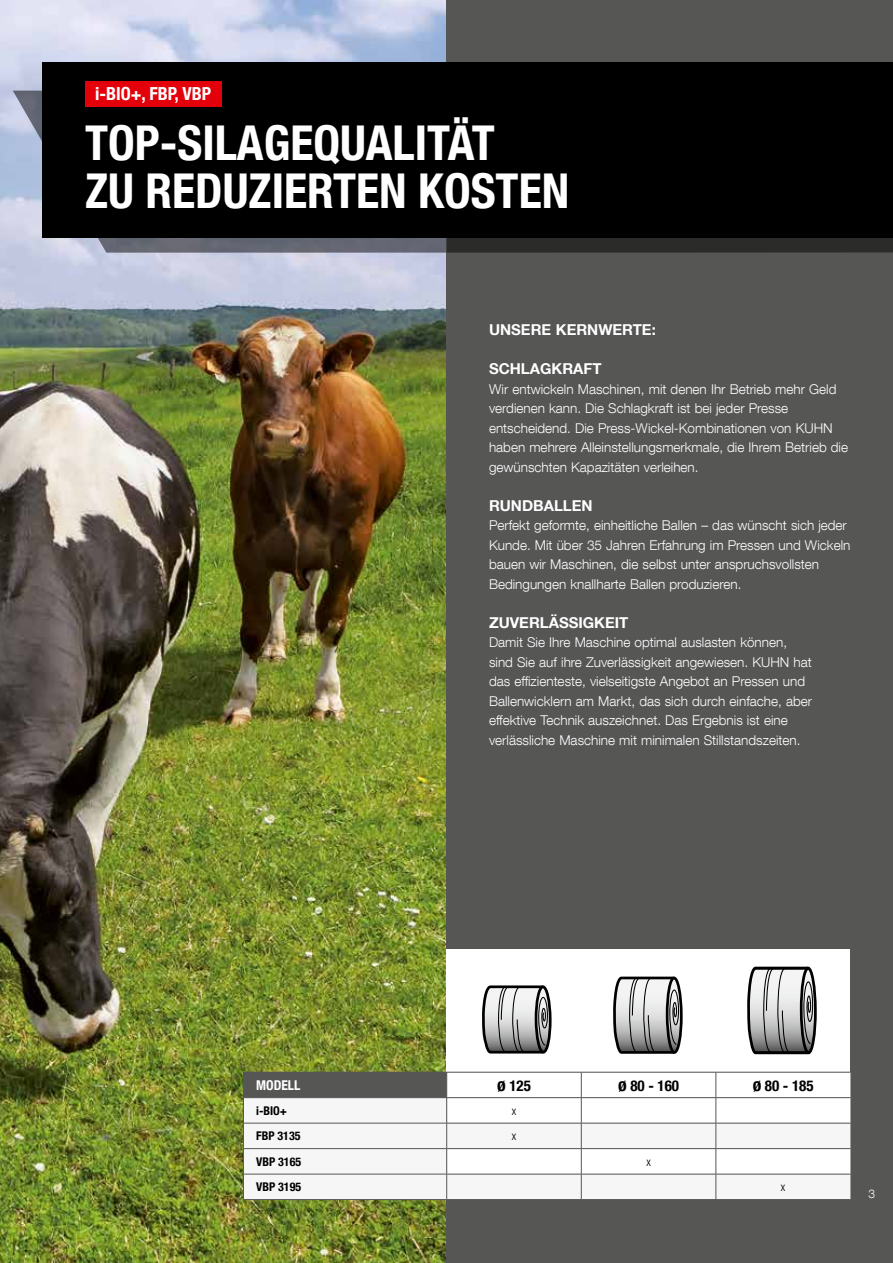
<style>
.page{position:relative;width:893px;height:1263px;background:#fff}
.page>*{position:absolute;margin:0;border:0;box-sizing:border-box;transform-origin:0 0}
.t1{font:700 condensed 48px/48px "Helvetica Neue LT Com";color:#fff}
.t2{font:700 condensed 18px "Helvetica Neue LT Com";color:#fff}
.t3{font:700 15px "Helvetica Neue LT Com";color:#fff}
.t4{font:700 condensed 15px "Helvetica Neue LT Com";color:#000}
.t5{font:300 13.5px/19.5px "Helvetica Neue LT Com";color:#fff}
.t6{font:700 condensed 13.5px "Helvetica Neue LT Com";color:#fff}
.t7{font:700 condensed 12px "Helvetica Neue LT Com";color:#000}
.t8{font:300 condensed 12px "Helvetica Neue LT Com";color:#000}
.t9{font:300 12px "Helvetica Neue LT Com";color:#fff}
.s1{font-size:18px}
</style>
<div class="page">
<img style="left:0;top:0;width:446px;height:1263px">
<svg style="left:13px;top:91px;width:340px;height:162px;background:#969caf"></svg>
<div style="left:446px;top:0;width:447px;height:1263px;background:#565655"></div>
<svg style="left:353px;top:238px;width:540px;height:15px;background:#363638"></svg>
<div style="left:43px;top:62px;width:850px;height:176px;background:#000"></div>
<div style="left:446px;top:949px;width:404px;height:123px;background:#fff"></div>
<div style="left:243px;top:1072px;width:204px;height:26px;background:#565655"></div>
<div style="left:244px;top:1098px;width:202px;height:101px;background:#f6f6f6"></div>
<hr style="left:243px;top:1123px;width:204px;height:1px;background:#565655">
<hr style="left:243px;top:1148px;width:204px;height:1px;background:#565655">
<hr style="left:243px;top:1174px;width:204px;height:1px;background:#565655">
<svg style="left:243px;top:1098px;width:1px;height:101px"></svg>
<hr style="left:243px;top:1199px;width:204px;height:1px;background:#565655">
<svg style="left:446px;top:1072px;width:404px;height:127px;background:#f3f3f3"></svg>
<div style="left:85px;top:81px;width:136px;height:25px;background:#e3000b"></div>
<div style="left:535px;top:985px;width:17px;height:68px;border:3px solid #000;border-radius:50%"></div>
<svg style="left:482px;top:985px;width:68px;height:69px"></svg>
<div style="left:666px;top:976px;width:17px;height:78px;border:3px solid #000;border-radius:50%"></div>
<svg style="left:613px;top:976px;width:68px;height:78px"></svg>
<div style="left:800px;top:967px;width:17px;height:87px;border:3px solid #000;border-radius:50%"></div>
<svg style="left:747px;top:966px;width:68px;height:89px"></svg>
<h2 class="t2" style="left:95px;top:83px;width:118px">i-BIO+, FBP, VBP</h2>
<h1 class="t1" style="left:85px;top:119px;width:486px">TOP-SILAGEQUALITÄT<br>ZU REDUZIERTEN KOSTEN</h1>
<p class="t3" style="left:489px;top:320px;width:168px">UNSERE KERNWERTE:</p>
<p class="t3" style="left:489px;top:359px;width:114px">SCHLAGKRAFT</p>
<p class="t5" style="left:489px;top:379px;width:361px">Wir entwickeln Maschinen, mit denen Ihr Betrieb mehr Geld verdienen kann. Die Schlagkraft ist bei jeder Presse entscheidend. Die Press-Wickel-Kombinationen von KUHN haben mehrere Alleinstellungsmerkmale, die Ihrem Betrieb die gewünschten Kapazitäten verleihen.</p>
<p class="t3" style="left:489px;top:496px;width:105px">RUNDBALLEN</p>
<p class="t5" style="left:489px;top:515px;width:363px">Perfekt geformte, einheitliche Ballen – das wünscht sich jeder Kunde. Mit über 35 Jahren Erfahrung im Pressen und Wickeln bauen wir Maschinen, die selbst unter anspruchsvollsten Bedingungen knallharte Ballen produzieren.</p>
<p class="t3" style="left:489px;top:613px;width:141px">ZUVERLÄSSIGKEIT</p>
<p class="t5" style="left:489px;top:632px;width:324px">Damit Sie Ihre Maschine optimal auslasten können, sind Sie auf ihre Zuverlässigkeit angewiesen. KUHN hat das effizienteste, vielseitigste Angebot an Pressen und Ballenwicklern am Markt, das sich durch einfache, aber effektive Technik auszeichnet. Das Ergebnis ist eine verlässliche Maschine mit minimalen Stillstandszeiten.</p>
<p class="t6" style="left:256px;top:1077px;width:46px">MODELL</p>
<p class="t4" style="left:497px;top:1077px;width:35px"><span class="s1">ø</span> 125</p>
<p class="t4" style="left:618px;top:1077px;width:62px"><span class="s1">ø</span> 80 - 160</p>
<p class="t4" style="left:753px;top:1077px;width:62px"><span class="s1">ø</span> 80 - 185</p>
<p class="t7" style="left:256px;top:1103px;width:32px">i-BIO+</p>
<p class="t8" style="left:512px;top:1103px;width:6px">x</p>
<p class="t7" style="left:256px;top:1129px;width:46px">FBP 3135</p>
<p class="t8" style="left:512px;top:1129px;width:6px">x</p>
<p class="t7" style="left:256px;top:1154px;width:47px">VBP 3165</p>
<p class="t8" style="left:646px;top:1154px;width:6px">x</p>
<p class="t7" style="left:256px;top:1180px;width:47px">VBP 3195</p>
<p class="t8" style="left:781px;top:1180px;width:6px">x</p>
<p class="t9" style="left:868px;top:1186px;width:8px">3</p>
</div>
